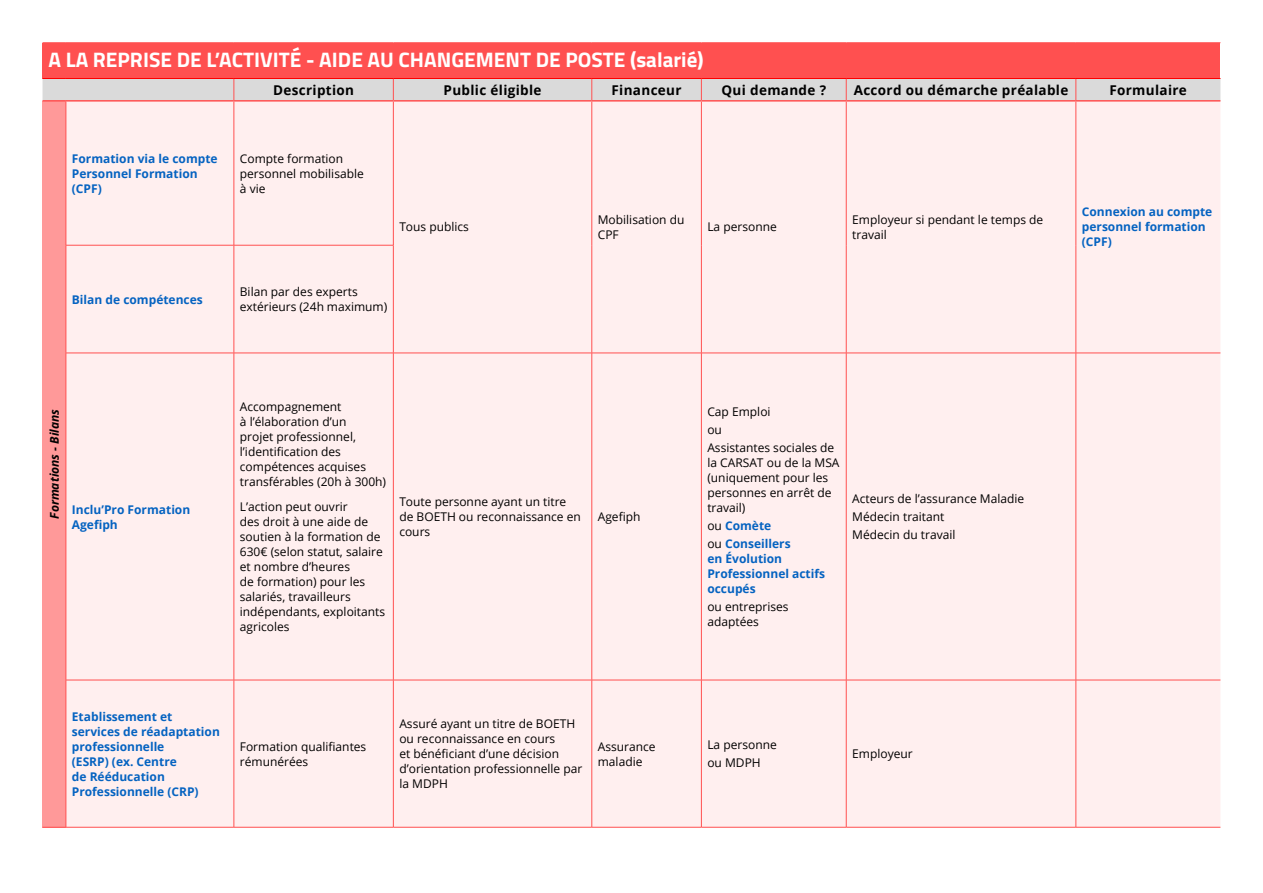
<style>
.page{position:relative;width:1263px;height:893px;background:#fff}
.page>*{position:absolute;margin:0;border:0;box-sizing:border-box;transform-origin:0 0}
.Titre_table{font:700 21px "Titillium Web";color:#fff}
.en_tete{font:700 13.5px "Open Sans";letter-spacing:.025em;color:#000}
.t1{font:12px/15px "Open Sans";color:#000}
.t2{font:700 12px/15px "Open Sans";color:#0563c1}
.ligne{font:italic 700 12px "Open Sans";color:#000}
.s1{font-weight:400;color:#000}
</style>
<div class="page">
<div style="left:43px;top:43px;width:1177px;height:36px;background:#ff5050"></div>
<div style="left:43px;top:101px;width:23px;height:726px;background:#f99"></div>
<div style="left:67px;top:102px;width:1153px;height:725px;background:#ffefef"></div>
<svg style="left:43px;top:42px;width:23px;height:1px"></svg>
<hr style="left:66px;top:42px;width:168px;height:1px;background:#ff5050">
<hr style="left:234px;top:42px;width:159px;height:1px;background:#ff5050">
<hr style="left:393px;top:42px;width:199px;height:1px;background:#ff5050">
<hr style="left:592px;top:42px;width:109px;height:1px;background:#ff5050">
<hr style="left:701px;top:42px;width:145px;height:1px;background:#ff5050">
<hr style="left:846px;top:42px;width:230px;height:1px;background:#ff5050">
<hr style="left:1076px;top:42px;width:144px;height:1px;background:#ff5050">
<hr style="left:234px;top:102px;width:1px;height:143px;background:#ff5050">
<hr style="left:393px;top:102px;width:1px;height:143px;background:#ff5050">
<hr style="left:591px;top:102px;width:1px;height:143px;background:#ff5050">
<hr style="left:701px;top:102px;width:1px;height:143px;background:#ff5050">
<hr style="left:846px;top:102px;width:1px;height:143px;background:#ff5050">
<hr style="left:1075px;top:102px;width:1px;height:143px;background:#ff5050">
<hr style="left:66px;top:245px;width:168px;height:1px;background:#ff5050">
<hr style="left:234px;top:245px;width:159px;height:1px;background:#ff5050">
<hr style="left:234px;top:245px;width:1px;height:108px;background:#ff5050">
<hr style="left:393px;top:245px;width:1px;height:108px;background:#ff5050">
<hr style="left:591px;top:245px;width:1px;height:108px;background:#ff5050">
<hr style="left:701px;top:245px;width:1px;height:108px;background:#ff5050">
<hr style="left:846px;top:245px;width:1px;height:108px;background:#ff5050">
<hr style="left:1075px;top:245px;width:1px;height:108px;background:#ff5050">
<hr style="left:66px;top:353px;width:168px;height:1px;background:#ff5050">
<hr style="left:234px;top:353px;width:159px;height:1px;background:#ff5050">
<hr style="left:234px;top:353px;width:1px;height:327px;background:#ff5050">
<hr style="left:393px;top:353px;width:199px;height:1px;background:#ff5050">
<hr style="left:393px;top:353px;width:1px;height:327px;background:#ff5050">
<hr style="left:592px;top:353px;width:109px;height:1px;background:#ff5050">
<hr style="left:591px;top:353px;width:1px;height:327px;background:#ff5050">
<hr style="left:701px;top:353px;width:145px;height:1px;background:#ff5050">
<hr style="left:701px;top:353px;width:1px;height:327px;background:#ff5050">
<hr style="left:846px;top:353px;width:230px;height:1px;background:#ff5050">
<hr style="left:846px;top:353px;width:1px;height:327px;background:#ff5050">
<hr style="left:1076px;top:353px;width:144px;height:1px;background:#ff5050">
<hr style="left:1075px;top:353px;width:1px;height:327px;background:#ff5050">
<hr style="left:66px;top:680px;width:168px;height:1px;background:#ff5050">
<hr style="left:234px;top:680px;width:159px;height:1px;background:#ff5050">
<hr style="left:234px;top:680px;width:1px;height:147px;background:#ff5050">
<hr style="left:393px;top:680px;width:199px;height:1px;background:#ff5050">
<hr style="left:393px;top:680px;width:1px;height:147px;background:#ff5050">
<hr style="left:592px;top:680px;width:109px;height:1px;background:#ff5050">
<hr style="left:591px;top:680px;width:1px;height:147px;background:#ff5050">
<hr style="left:701px;top:680px;width:145px;height:1px;background:#ff5050">
<hr style="left:701px;top:680px;width:1px;height:147px;background:#ff5050">
<hr style="left:846px;top:680px;width:230px;height:1px;background:#ff5050">
<hr style="left:846px;top:680px;width:1px;height:147px;background:#ff5050">
<hr style="left:1076px;top:680px;width:144px;height:1px;background:#ff5050">
<hr style="left:1075px;top:680px;width:1px;height:147px;background:#ff5050">
<hr style="left:66px;top:827px;width:168px;height:1px;background:#ff5050">
<hr style="left:234px;top:827px;width:159px;height:1px;background:#ff5050">
<hr style="left:393px;top:827px;width:199px;height:1px;background:#ff5050">
<hr style="left:592px;top:827px;width:109px;height:1px;background:#ff5050">
<hr style="left:701px;top:827px;width:145px;height:1px;background:#ff5050">
<hr style="left:846px;top:827px;width:230px;height:1px;background:#ff5050">
<hr style="left:1076px;top:827px;width:144px;height:1px;background:#ff5050">
<hr style="left:66px;top:100px;width:168px;height:2px;background:#ff5050">
<hr style="left:234px;top:100px;width:159px;height:2px;background:#ff5050">
<hr style="left:393px;top:100px;width:199px;height:2px;background:#ff5050">
<hr style="left:592px;top:100px;width:109px;height:2px;background:#ff5050">
<hr style="left:701px;top:100px;width:145px;height:2px;background:#ff5050">
<hr style="left:846px;top:100px;width:230px;height:2px;background:#ff5050">
<hr style="left:1076px;top:100px;width:144px;height:2px;background:#ff5050">
<div style="left:43px;top:78px;width:1177px;height:23px;background:#dadada"></div>
<hr style="left:66px;top:78px;width:168px;height:1px;background:#f00">
<hr style="left:234px;top:78px;width:159px;height:1px;background:#f00">
<hr style="left:393px;top:78px;width:199px;height:1px;background:#f00">
<hr style="left:592px;top:78px;width:109px;height:1px;background:#f00">
<hr style="left:701px;top:78px;width:145px;height:1px;background:#f00">
<hr style="left:846px;top:78px;width:230px;height:1px;background:#f00">
<hr style="left:1076px;top:78px;width:144px;height:1px;background:#f00">
<hr style="left:43px;top:100px;width:23px;height:2px;background:#ff5050">
<hr style="left:66px;top:102px;width:1px;height:143px;background:#ff5050">
<hr style="left:66px;top:245px;width:1px;height:108px;background:#ff5050">
<hr style="left:66px;top:353px;width:1px;height:327px;background:#ff5050">
<hr style="left:66px;top:680px;width:1px;height:147px;background:#ff5050">
<svg style="left:43px;top:827px;width:23px;height:1px"></svg>
<p class="Titre_table" style="left:49px;top:43px;width:656px">A LA REPRISE DE L’ACTIVITÉ - AIDE AU CHANGEMENT DE POSTE (salarié)</p>
<p class="en_tete" style="left:273px;top:80px;width:82px">Description</p>
<p class="en_tete" style="left:444px;top:80px;width:99px">Public éligible</p>
<p class="en_tete" style="left:611px;top:80px;width:72px">Financeur</p>
<p class="en_tete" style="left:721px;top:80px;width:106px">Qui demande ?</p>
<p class="en_tete" style="left:854px;top:80px;width:216px">Accord ou démarche préalable</p>
<p class="en_tete" style="left:1109px;top:80px;width:79px">Formulaire</p>
<p class="t2" style="left:72px;top:150px;width:147px">Formation via le compte<br>Personnel Formation (CPF)</p>
<p class="t1" style="left:240px;top:150px;width:125px">Compte formation personnel mobilisable à vie</p>
<p class="t1" style="left:399px;top:219px;width:71px">Tous publics</p>
<p class="t1" style="left:598px;top:212px;width:88px">Mobilisation du<br>CPF</p>
<p class="t1" style="left:707px;top:219px;width:71px">La personne</p>
<p class="t1" style="left:852px;top:212px;width:193px">Employeur si pendant le temps de travail</p>
<p class="t2" style="left:1082px;top:204px;width:132px">Connexion au compte personnel formation (CPF)</p>
<p class="t2" style="left:72px;top:291px;width:132px">Bilan de compétences</p>
<p class="t1" style="left:240px;top:284px;width:149px">Bilan par des experts extérieurs (24h maximum)</p>
<p class="ligne" style="left:46px;top:519px;width:111px;rotate:-90deg">Formations - Bilans</p>
<p class="t2" style="left:72px;top:501px;width:120px">Inclu’Pro Formation<br>Agefiph</p>
<p class="t1" style="left:240px;top:399px;width:148px">Accompagnement<br>à l’élaboration d’un<br>projet professionnel, l’identification des compétences acquises transférables (20h à 300h)</p>
<p class="t1" style="left:240px;top:499px;width:147px">L’action peut ouvrir<br>des droit à une aide de soutien à la formation de<br>630€ (selon statut, salaire et nombre d’heures<br>de formation) pour les salariés, travailleurs indépendants, exploitants agricoles</p>
<p class="t1" style="left:399px;top:494px;width:183px">Toute personne ayant un titre de BOETH ou reconnaissance en cours</p>
<p class="t1" style="left:598px;top:509px;width:44px">Agefiph</p>
<p class="t1" style="left:707px;top:404px;width:65px">Cap Emploi</p>
<p class="t1" style="left:707px;top:422px;width:16px">ou</p>
<p class="t1" style="left:707px;top:440px;width:134px">Assistantes sociales de la CARSAT ou de la MSA (uniquement pour les personnes en arrêt de travail)</p>
<p class="t2" style="left:707px;top:518px;width:65px"><span class="s1">ou</span> Comète</p>
<p class="t2" style="left:707px;top:536px;width:119px"><span class="s1">ou</span> Conseillers<br>en Évolution<br>Professionnel actifs occupés</p>
<p class="t1" style="left:707px;top:599px;width:83px">ou entreprises adaptées</p>
<p class="t1" style="left:852px;top:491px;width:173px">Acteurs de l’assurance Maladie</p>
<p class="t1" style="left:852px;top:509px;width:94px">Médecin traitant</p>
<p class="t1" style="left:852px;top:527px;width:105px">Médecin du travail</p>
<p class="t2" style="left:72px;top:709px;width:150px">Etablissement et services de réadaptation professionnelle<br>(ESRP) (ex. Centre<br>de Rééducation<br>Professionnelle (CRP)</p>
<p class="t1" style="left:240px;top:738px;width:128px">Formation qualifiantes rémunérées</p>
<p class="t1" style="left:399px;top:716px;width:184px">Assuré ayant un titre de BOETH ou reconnaissance en cours<br>et bénéficiant d’une décision d’orientation professionnelle par la MDPH</p>
<p class="t1" style="left:598px;top:738px;width:59px">Assurance maladie</p>
<p class="t1" style="left:707px;top:737px;width:71px">La personne</p>
<p class="t1" style="left:707px;top:755px;width:55px">ou MDPH</p>
<p class="t1" style="left:852px;top:746px;width:62px">Employeur</p>
</div>
